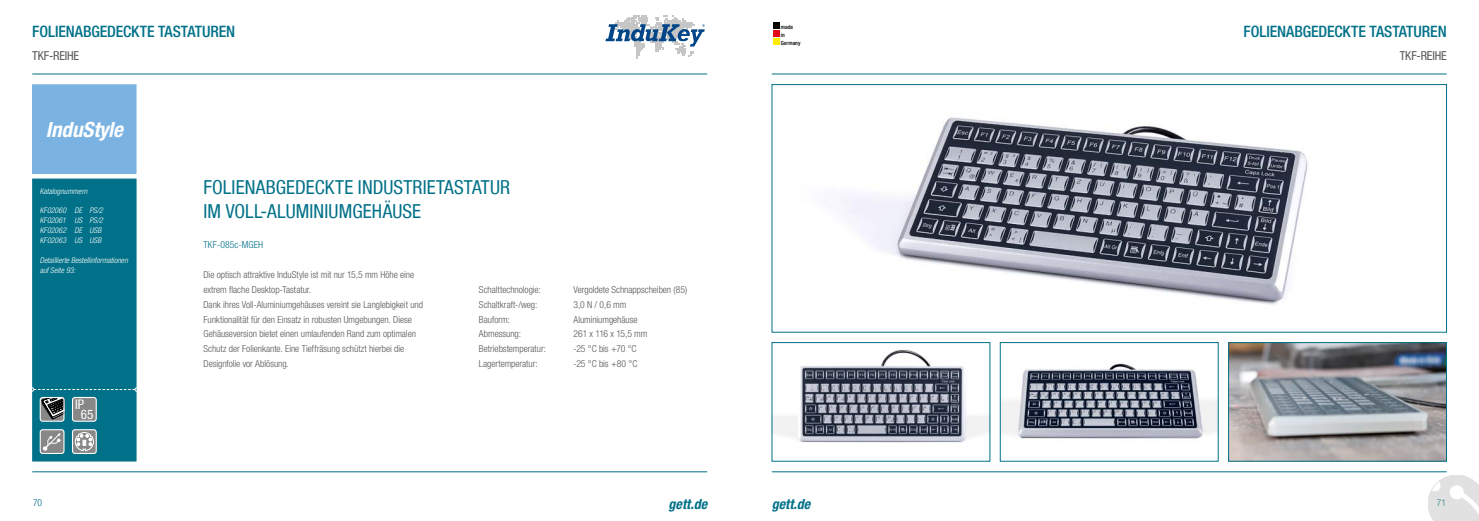
<style>
.page{position:relative;width:1479px;height:521px;background:#fff}
.page>*{position:absolute;margin:0;border:0;box-sizing:border-box;transform-origin:0 0}
.t1{font:italic 700 condensed 21px "Helvetica Neue LT Pro";letter-spacing:-.005em;color:#fff}
.t2{font:condensed 19.25px/24.8px "Helvetica Neue LT Com";letter-spacing:.005em;color:#007188}
.t3{font:500 condensed 15.75px "Helvetica Neue LT Com";letter-spacing:-.005em;color:#007188}
.t4{font:italic 700 condensed 14px "Helvetica Neue LT Pro";color:#007188}
.t5{font:condensed 13.21px "Helvetica Neue LT Com";color:#fff}
.t6{font:condensed 12.25px "Helvetica Neue LT Com";letter-spacing:-.015em;color:#575756}
.t7{font:300 condensed 9.62px/14.9px "Helvetica Neue LT Com";letter-spacing:-.005em;color:#575756}
.t8{font:300 condensed 9.62px "Helvetica Neue LT Com";letter-spacing:.01em;color:#007188}
.t9{font:300 condensed 9.62px "Helvetica Neue LT Com";letter-spacing:-.03em;color:#575756}
.t10{font:italic 300 condensed 7.88px/9.9px "Helvetica Neue LT Com";letter-spacing:.005em;color:#fff}
.t11{font:500 condensed 5.69px/8px "Helvetica Neue LT Com";color:#000}
</style>
<div class="page">
<hr style="left:771px;top:74px;width:675px;height:1px;background:#007188">
<hr style="left:771px;top:471px;width:675px;height:1px;background:#007188">
<svg style="left:1428px;top:475px;width:50px;height:46px"></svg>
<hr style="left:32px;top:74px;width:675px;height:1px;background:#007188">
<hr style="left:32px;top:471px;width:675px;height:1px;background:#007188">
<div style="left:32px;top:179px;width:104px;height:282px;background:#007188;border:1px solid #007188"></div>
<div style="left:33px;top:85px;width:103px;height:88px;background:#7ab2e1"></div>
<div style="left:32px;top:84px;width:104px;height:90px;border:1px solid #7ab2e1"></div>
<img style="left:841px;top:117px;width:467px;height:188px">
<div style="left:771px;top:84px;width:675px;height:248px;border:1px solid #007188"></div>
<img style="left:1002px;top:363px;width:214px;height:76px">
<div style="left:1000px;top:342px;width:218px;height:119px;border:1px solid #007188"></div>
<img style="left:1230px;top:344px;width:214px;height:115px">
<div style="left:1228px;top:342px;width:218px;height:119px;border:1px solid #007188"></div>
<img style="left:773px;top:349px;width:215px;height:94px">
<div style="left:771px;top:342px;width:219px;height:119px;border:1px solid #007188"></div>
<svg style="left:605px;top:16px;width:100px;height:43px"></svg>
<div style="left:40px;top:397px;width:24px;height:24px;background:#878787;border-radius:3px"></div>
<svg style="left:32px;top:387px;width:105px;height:32px"></svg>
<div style="left:40px;top:397px;width:24px;height:25px;border:1px solid #fff;border-radius:3px"></div>
<div style="left:40px;top:430px;width:24px;height:23px;background:#878787;border-radius:3px"></div>
<div style="left:40px;top:429px;width:24px;height:25px;border:1px solid #fff;border-radius:3px"></div>
<svg style="left:43px;top:433px;width:18px;height:18px"></svg>
<div style="left:72px;top:430px;width:24px;height:23px;background:#878787;border-radius:3px"></div>
<div style="left:72px;top:429px;width:25px;height:25px;border:1px solid #fff;border-radius:3px"></div>
<svg style="left:75px;top:432px;width:19px;height:19px"></svg>
<div style="left:72px;top:397px;width:24px;height:24px;background:#878787;border-radius:3px"></div>
<div style="left:72px;top:397px;width:25px;height:25px;border:1px solid #fff;border-radius:3px"></div>
<div style="left:773px;top:22px;width:6px;height:7px;background:#000"></div>
<div style="left:773px;top:30px;width:6px;height:7px;background:#e30613"></div>
<div style="left:773px;top:38px;width:6px;height:7px;background:#ffed00"></div>
<h3 class="t3" style="left:32px;top:22px;width:204px">FOLIENABGEDECKTE TASTATUREN</h3>
<p class="t6" style="left:32px;top:48px;width:48px">TKF-REIHE</p>
<h1 class="t1" style="left:46px;top:117px;width:79px">InduStyle</h1>
<p class="t10" style="left:40px;top:186px;width:49px">Katalognummern</p>
<p class="t10" style="left:40px;top:206px;width:65px">KF02060 DE PS/2<br>KF02061 US PS/2<br>KF02062 DE USB<br>KF02063 US USB</p>
<p class="t10" style="left:40px;top:255px;width:90px">Detaillierte Bestellinformationen auf Seite 93:</p>
<h3 class="t5" style="left:75px;top:397px;width:11px">IP</h3>
<h3 class="t5" style="left:81px;top:406px;width:14px">65</h3>
<h2 class="t2" style="left:203px;top:174px;width:308px">FOLIENABGEDECKTE INDUSTRIETASTATUR<br>IM VOLL-ALUMINIUMGEHÄUSE</h2>
<p class="t8" style="left:203px;top:239px;width:61px">TKF-085c-MGEH</p>
<p class="t7" style="left:203px;top:267px;width:221px">Die optisch attraktive InduStyle ist mit nur 15,5 mm Höhe eine extrem flache Desktop-Tastatur.<br>Dank ihres Voll-Aluminiumgehäuses vereint sie Langlebigkeit und Funktionalität für den Einsatz in robusten Umgebungen. Diese Gehäuseversion bietet einen umlaufenden Rand zum optimalen Schutz der Folienkante. Eine Tieffräsung schützt hierbei die Designfolie vor Ablösung.</p>
<p class="t7" style="left:479px;top:282px;width:63px">Schalttechnologie:</p>
<p class="t7" style="left:573px;top:282px;width:115px">Vergoldete Schnappscheiben (85)</p>
<p class="t7" style="left:479px;top:297px;width:60px">Schaltkraft-/weg:</p>
<p class="t7" style="left:573px;top:297px;width:54px">3,0 N / 0,6 mm</p>
<p class="t7" style="left:479px;top:312px;width:32px">Bauform:</p>
<p class="t7" style="left:573px;top:312px;width:66px">Aluminiumgehäuse</p>
<p class="t7" style="left:479px;top:326px;width:44px">Abmessung:</p>
<p class="t9" style="left:573px;top:328px;width:75px">261 x 116 x 15,5 mm</p>
<p class="t7" style="left:479px;top:341px;width:69px">Betriebstemperatur:</p>
<p class="t7" style="left:573px;top:341px;width:65px">-25 °C bis +70 °C</p>
<p class="t7" style="left:479px;top:356px;width:60px">Lagertemperatur:</p>
<p class="t7" style="left:573px;top:356px;width:65px">-25 °C bis +80 °C</p>
<p class="t11" style="left:781px;top:23px;width:21px">made<br>in<br>Germany</p>
<h3 class="t3" style="left:1243px;top:22px;width:204px">FOLIENABGEDECKTE TASTATUREN</h3>
<p class="t6" style="left:1399px;top:48px;width:48px">TKF-REIHE</p>
<p class="t8" style="left:33px;top:496px;width:11px">70</p>
<h3 class="t4" style="left:668px;top:495px;width:40px">gett.de</h3>
<h3 class="t4" style="left:771px;top:495px;width:40px">gett.de</h3>
<p class="t8" style="left:1436px;top:496px;width:11px">71</p>
</div>
